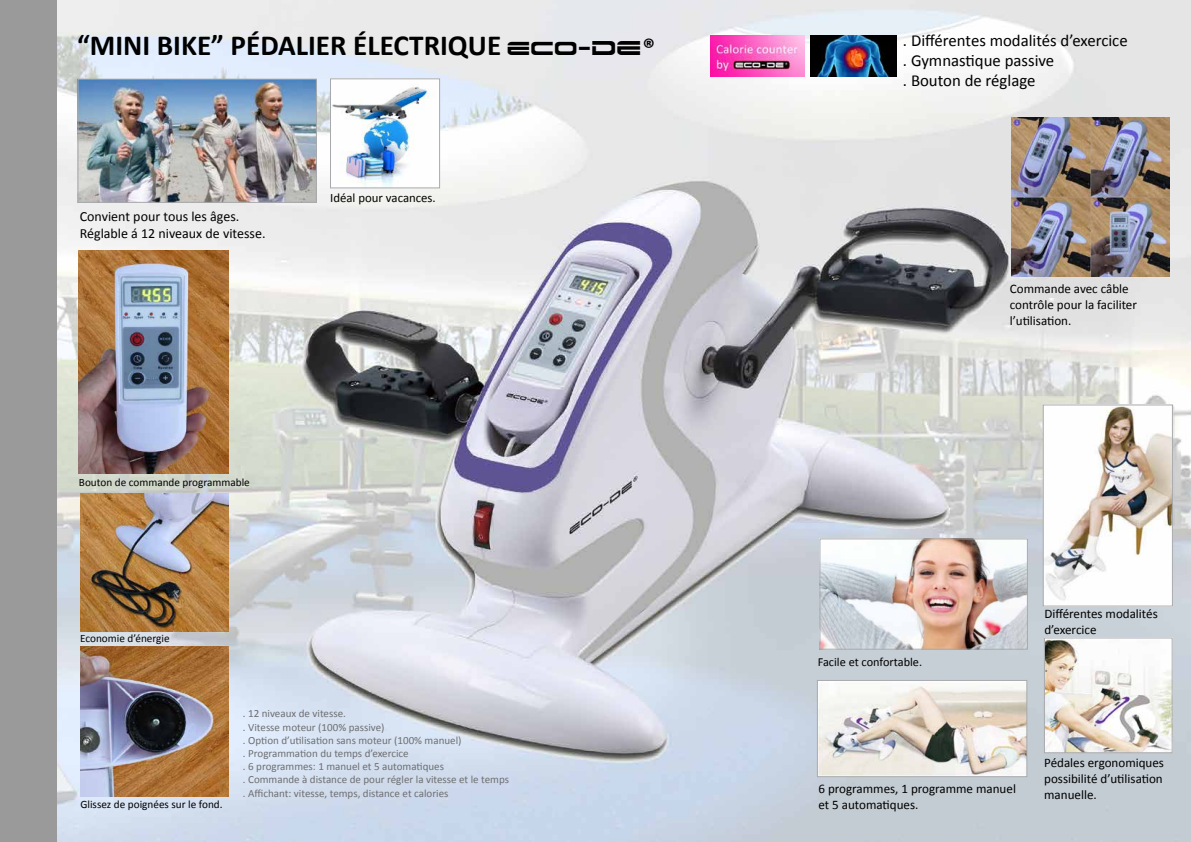
<style>
.page{position:relative;width:1191px;height:842px;background:#fff}
.page>*{position:absolute;margin:0;border:0;box-sizing:border-box;transform-origin:0 0}
.t1{font:700 29.2px "Calibri";color:#000}
.t2{font:16.8px/20.1px "Calibri";color:#000}
.t3{font:14px/16.8px "Calibri";color:#000}
.t4{font:13px/15.7px "Calibri";color:#000}
.t5{font:12.8px "Calibri";color:#000}
.t6{font:12.3px "Calibri";color:#000}
.t7{font:11.2px "Calibri";color:#000}
.t8{font:11px/13.2px "Calibri";color:#6d6e71}
.s1{font-family:"Dodger";font-weight:400;font-size:22.6px}
.s2{font-family:"Dodger";font-weight:400;font-size:24px}
.s3{font-size:24px}
</style>
<div class="page">
<div style="left:0;top:0;width:57px;height:842px;background:#9a9a9a"></div>
<img style="left:57px;top:0;width:1134px;height:842px">
<img style="left:821px;top:541px;width:204px;height:106px">
<div style="left:819px;top:539px;width:208px;height:110px;border:1px solid #a7a9ac"></div>
<img style="left:80px;top:81px;width:235px;height:120px">
<div style="left:78px;top:79px;width:239px;height:124px;border:1px solid #a7a9ac"></div>
<img style="left:1045px;top:407px;width:125px;height:197px">
<div style="left:1043px;top:405px;width:129px;height:201px;border:1px solid #a7a9ac"></div>
<img style="left:819px;top:682px;width:206px;height:93px">
<div style="left:817px;top:680px;width:210px;height:97px;border:1px solid #a7a9ac"></div>
<img style="left:1046px;top:640px;width:124px;height:111px">
<div style="left:1044px;top:638px;width:128px;height:115px;border:1px solid #a7a9ac"></div>
<img style="left:710px;top:35px;width:94px;height:41px">
<img style="left:811px;top:35px;width:85px;height:42px">
<img style="left:332px;top:81px;width:106px;height:105px">
<div style="left:330px;top:79px;width:110px;height:109px;border:1px solid #a7a9ac"></div>
<img style="left:79px;top:251px;width:150px;height:222px">
<img style="left:80px;top:494px;width:148px;height:138px">
<img style="left:80px;top:647px;width:148px;height:150px">
<img style="left:1011px;top:118px;width:158px;height:158px">
<h1 class="t1" style="left:77px;top:27px;width:579px">“MINI BIKE” PÉDALIER ÉLECTRIQUE <span class="s1">ECO-</span><span class="s2">DE</span><span class="s3">®</span></h1>
<p class="t3" style="left:80px;top:208px;width:187px">Convient pour tous les âges.<br>Réglable á 12 niveaux de vitesse.</p>
<p class="t5" style="left:330px;top:190px;width:107px">Idéal pour vacances.</p>
<p class="t7" style="left:79px;top:475px;width:172px">Bouton de commande programmable</p>
<p class="t7" style="left:80px;top:631px;width:91px">Economie d’énergie</p>
<p class="t7" style="left:80px;top:797px;width:144px">Glissez de poignées sur le fond.</p>
<p class="t8" style="left:243px;top:707px;width:268px">. 12 niveaux de vitesse.<br>. Vitesse moteur (100% passive)<br>. Option d’utilisation sans moteur (100% manuel)<br>. Programmation du temps d’exercice<br>. 6 programmes: 1 manuel et 5 automatiques<br>. Commande à distance de pour régler la vitesse et le temps . Affichant: vitesse, temps, distance et calories</p>
<h2 class="t2" style="left:903px;top:31px;width:226px">. Différentes modalités d’exercice . Gymnastique passive<br>. Bouton de réglage</h2>
<p class="t4" style="left:1009px;top:281px;width:129px">Commande avec câble contrôle pour la faciliter l’utilisation.</p>
<p class="t6" style="left:817px;top:654px;width:106px">Facile et confortable.</p>
<p class="t4" style="left:1044px;top:606px;width:115px">Différentes modalités d’exercice</p>
<p class="t4" style="left:818px;top:781px;width:199px">6 programmes, 1 programme manuel et 5 automatiques.</p>
<p class="t4" style="left:1044px;top:755px;width:121px;text-align:justify">Pédales ergonomiques possibilité d’utilisation manuelle.</p>
</div>
